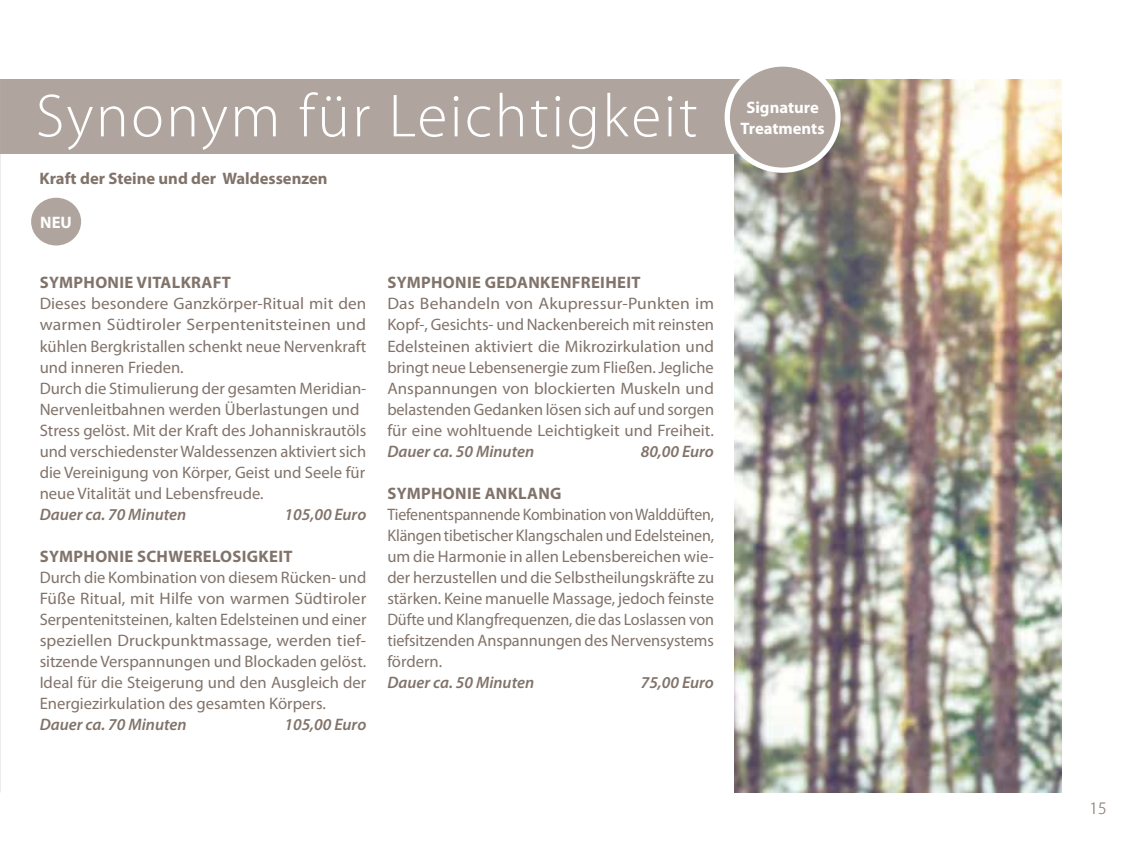
<style>
.page{position:relative;width:1141px;height:844px;background:#fff}
.page>*{position:absolute;margin:0;border:0;box-sizing:border-box;transform-origin:0 0}
.t1{font:300 61.25px "Myriad Pro";letter-spacing:.04em;color:#fff}
.t2{font:300 17.5px "Myriad Pro";color:#a39890}
.t3{font:16.62px/21px "Myriad Pro";color:#81736a}
.t4{font:16.62px/21px "Myriad Pro";color:#81736a;text-align:justify;scale:.95 1}
.t5{font:16.62px/21px "Myriad Pro";color:#81736a;text-align:justify;scale:1.06 1}
.t6{font:italic 600 16.62px "Myriad Pro";color:#81736a}
.t7{font:700 16.62px "Myriad Pro";letter-spacing:.02em;color:#81736a}
.t8{font:700 16.62px "Myriad Pro";color:#81736a}
.t9{font:700 16.62px/21px "Myriad Pro";color:#fff;text-align:center}
</style>
<div class="page">
<img style="left:735px;top:80px;width:327px;height:712px">
<div style="left:0;top:79px;width:780px;height:75px;background:#afa59e"></div>
<div style="left:727px;top:64px;width:111px;height:106px;background:#afa59e;border-radius:50%"></div>
<div style="left:725px;top:61px;width:116px;height:112px;border:5px solid #fff;border-radius:50%"></div>
<div style="left:30px;top:196px;width:53px;height:51px;background:#afa59e;border-radius:50%"></div>
<div style="left:28px;top:194px;width:56px;height:54px;border:3px solid #fff;border-radius:50%"></div>
<h1 class="t1" style="left:36px;top:79px;width:663px">Synonym für Leichtigkeit</h1>
<p class="t8" style="left:40px;top:167px;width:290px">Kraft der Steine und der Waldessenzen</p>
<p class="t9" style="left:40px;top:211px;width:33px">NEU</p>
<p class="t7" style="left:40px;top:272px;width:193px">SYMPHONIE VITALKRAFT</p>
<p class="t3" style="left:40px;top:293px;width:328px">Dieses besondere Ganzkörper-Ritual mit den warmen Südtiroler Serpentenitsteinen und kühlen Bergkristallen schenkt neue Nervenkraft und inneren Frieden.<br>Durch die Stimulierung der gesamten Meridian-Nervenleitbahnen werden Überlastungen und Stress gelöst. Mit der Kraft des Johanniskrautöls und verschiedenster Waldessenzen aktiviert sich die Vereinigung von Körper, Geist und Seele für neue Vitalität und Lebensfreude.</p>
<p class="t6" style="left:40px;top:503px;width:148px">Dauer ca. 70 Minuten</p>
<p class="t6" style="left:285px;top:503px;width:83px">105,00 Euro</p>
<p class="t7" style="left:40px;top:545px;width:254px">SYMPHONIE SCHWERELOSIGKEIT</p>
<p class="t3" style="left:40px;top:566px;width:328px;text-align:justify">Durch die Kombination von diesem Rücken- und Füße Ritual, mit Hilfe von warmen Südtiroler Serpentenitsteinen, kalten Edelsteinen und einer speziellen Druckpunktmassage, werden tief&shy;sitzende Verspannungen und Blockaden gelöst.<br>Ideal für die Steigerung und den Ausgleich der Energiezirkulation des gesamten Körpers.</p>
<p class="t6" style="left:40px;top:713px;width:148px">Dauer ca. 70 Minuten</p>
<p class="t6" style="left:284px;top:713px;width:83px">105,00 Euro</p>
<p class="t7" style="left:387px;top:272px;width:255px">SYMPHONIE GEDANKENFREIHEIT</p>
<p class="t5" style="left:387px;top:293px;width:310px">Das Behandeln von Akupressur-Punkten im Kopf-, Gesichts- und Nackenbereich mit reinsten Edelsteinen aktiviert die Mikrozirkulation und bringt neue Lebensenergie zum Fließen. Jegliche Anspannungen von blockierten Muskeln und belastenden Gedanken lösen sich auf und sorgen für eine wohltuende Leichtigkeit und Freiheit.</p>
<p class="t6" style="left:387px;top:440px;width:148px">Dauer ca. 50 Minuten</p>
<p class="t6" style="left:641px;top:440px;width:75px">80,00 Euro</p>
<p class="t7" style="left:387px;top:482px;width:176px">SYMPHONIE ANKLANG</p>
<p class="t4" style="left:387px;top:503px;width:346px">Tiefenentspannende Kombination von Walddüften, Klängen tibetischer Klangschalen und Edelsteinen, um die Harmonie in allen Lebensbereichen wie&shy;der herzustellen und die Selbstheilungskräfte zu stärken. Keine manuelle Massage, jedoch feinste Düfte und Klangfrequenzen, die das Loslassen von tiefsitzenden Anspannungen des Nervensystems fördern.</p>
<p class="t6" style="left:387px;top:671px;width:148px">Dauer ca. 50 Minuten</p>
<p class="t6" style="left:641px;top:671px;width:75px">75,00 Euro</p>
<p class="t9" style="left:741px;top:96px;width:85px">Signature<br>Treatments</p>
<p class="t2" style="left:1090px;top:797px;width:19px">15</p>
</div>
